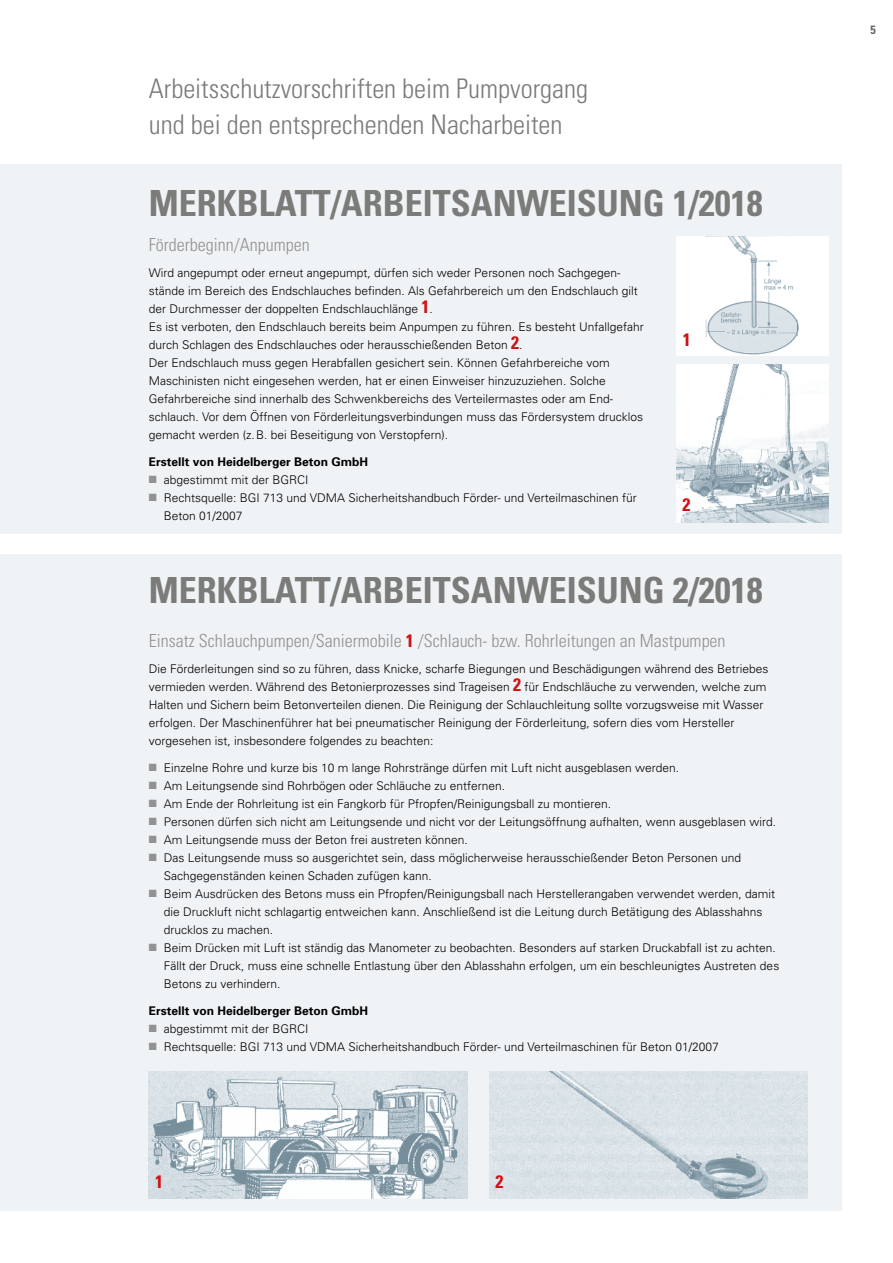
<style>
.page{position:relative;width:893px;height:1263px;background:#fff}
.page>*{position:absolute;margin:0;border:0;box-sizing:border-box;transform-origin:0 0}
.t1{font:700 condensed 36px "Univers";color:#7b7b7a}
.t2{font:300 condensed 27px/36px "Univers";color:#7b7b7a}
.t3{font:300 condensed 18px "Univers";color:#919292}
.t4{font:700 condensed 18px "Univers";color:#cd1316}
.t5{font:300 12px/18px "Univers";color:#000}
.t6{font:700 12px "Univers";color:#000}
.t7{font:700 condensed 12px "Univers";color:#636362}
.s1{font-weight:700;font-stretch:condensed;font-size:18px;color:#cd1316}
.s2{color:#919292}
.s3{font-weight:700;color:#cd1316}
</style>
<div class="page">
<div style="left:0;top:164px;width:841px;height:370px;background:#f0f3f6"></div>
<div style="left:0;top:554px;width:841px;height:657px;background:#f0f3f6"></div>
<div style="left:676px;top:237px;width:152px;height:119px;background:#fff"></div>
<img style="left:706px;top:237px;width:93px;height:118px">
<img style="left:676px;top:364px;width:152px;height:159px">
<img style="left:149px;top:1071px;width:319px;height:128px">
<img style="left:489px;top:1071px;width:319px;height:128px">
<h2 class="t2" style="left:149px;top:70px;width:441px">Arbeitsschutzvorschriften beim Pumpvorgang und bei den entsprechenden Nacharbeiten</h2>
<h1 class="t1" style="left:149px;top:181px;width:615px">MERKBLATT/ARBEITSANWEISUNG 1/2018</h1>
<h3 class="t3" style="left:149px;top:234px;width:162px">Förderbeginn/Anpumpen</h3>
<p class="t5" style="left:149px;top:264px;width:496px">Wird angepumpt oder erneut angepumpt, dürfen sich weder Personen noch Sachgegen&shy;stände im Bereich des Endschlauches befinden. Als Gefahrbereich um den Endschlauch gilt der Durchmesser der doppelten Endschlauchlänge <span class="s1">1</span>.<br>Es ist verboten, den Endschlauch bereits beim Anpumpen zu führen. Es besteht Unfallgefahr durch Schlagen des Endschlauches oder herausschießenden Beton <span class="s1">2</span>.<br>Der Endschlauch muss gegen Herabfallen gesichert sein. Können Gefahrbereiche vom Maschinisten nicht eingesehen werden, hat er einen Einweiser hinzuzuziehen. Solche Gefahrbereiche sind innerhalb des Schwenkbereichs des Verteilermastes oder am End&shy;schlauch. Vor dem Öffnen von Förderleitungsverbindungen muss das Fördersystem drucklos gemacht werden (z.B. bei Beseitigung von Verstopfern).</p>
<p class="t6" style="left:149px;top:454px;width:221px">Erstellt von Heidelberger Beton GmbH</p>
<p class="t5" style="left:149px;top:471px;width:161px"><span class="s2">■</span> abgestimmt mit der BGRCI</p>
<p class="t5" style="left:164px;top:489px;width:475px;text-indent:-15px"><span class="s2">■</span> Rechtsquelle: BGI 713 und VDMA Sicherheitshandbuch Förder- und Verteilmaschinen für<br>Beton 01/2007</p>
<h3 class="t4" style="left:683px;top:328px;width:9px">1</h3>
<h3 class="t4" style="left:683px;top:494px;width:9px">2</h3>
<h1 class="t1" style="left:149px;top:568px;width:615px">MERKBLATT/ARBEITSANWEISUNG 2/2018</h1>
<h3 class="t3" style="left:149px;top:629px;width:578px">Einsatz Schlauchpumpen/Saniermobile <span class="s3">1</span> /Schlauch- bzw. Rohrleitungen an Mastpumpen</h3>
<p class="t5" style="left:149px;top:659px;width:621px">Die Förderleitungen sind so zu führen, dass Knicke, scharfe Biegungen und Beschädigungen während des Betriebes vermieden werden. Während des Betonierprozesses sind Trageisen <span class="s1">2</span> für Endschläuche zu verwenden, welche zum Halten und Sichern beim Betonverteilen dienen. Die Reinigung der Schlauchleitung sollte vorzugsweise mit Wasser erfolgen. Der Maschinenführer hat bei pneumatischer Reinigung der Förderleitung, sofern dies vom Hersteller vorgesehen ist, insbesondere folgendes zu beachten:</p>
<p class="t5" style="left:149px;top:758px;width:532px"><span class="s2">■</span> Einzelne Rohre und kurze bis 10 m lange Rohrstränge dürfen mit Luft nicht ausgeblasen werden.</p>
<p class="t5" style="left:149px;top:776px;width:358px"><span class="s2">■</span> Am Leitungsende sind Rohrbögen oder Schläuche zu entfernen.</p>
<p class="t5" style="left:149px;top:794px;width:464px"><span class="s2">■</span> Am Ende der Rohrleitung ist ein Fangkorb für Pfropfen/Reinigungsball zu montieren.</p>
<p class="t5" style="left:149px;top:812px;width:629px"><span class="s2">■</span> Personen dürfen sich nicht am Leitungsende und nicht vor der Leitungsöffnung aufhalten, wenn ausgeblasen wird.</p>
<p class="t5" style="left:149px;top:830px;width:321px"><span class="s2">■</span> Am Leitungsende muss der Beton frei austreten können.</p>
<p class="t5" style="left:164px;top:848px;width:579px;text-indent:-15px"><span class="s2">■</span> Das Leitungsende muss so ausgerichtet sein, dass möglicherweise herausschießender Beton Personen und<br>Sachgegenständen keinen Schaden zufügen kann.</p>
<p class="t5" style="left:164px;top:884px;width:613px;text-indent:-15px"><span class="s2">■</span> Beim Ausdrücken des Betons muss ein Pfropfen/Reinigungsball nach Herstellerangaben verwendet werden, damit die Druckluft nicht schlagartig entweichen kann. Anschließend ist die Leitung durch Betätigung des Ablasshahns drucklos zu machen.</p>
<p class="t5" style="left:164px;top:938px;width:617px;text-indent:-15px"><span class="s2">■</span> Beim Drücken mit Luft ist ständig das Manometer zu beobachten. Besonders auf starken Druckabfall ist zu achten.<br>Fällt der Druck, muss eine schnelle Entlastung über den Ablasshahn erfolgen, um ein beschleunigtes Austreten des<br>Betons zu verhindern.</p>
<p class="t6" style="left:149px;top:1003px;width:221px">Erstellt von Heidelberger Beton GmbH</p>
<p class="t5" style="left:149px;top:1019px;width:161px"><span class="s2">■</span> abgestimmt mit der BGRCI</p>
<p class="t5" style="left:149px;top:1037px;width:571px"><span class="s2">■</span> Rechtsquelle: BGI 713 und VDMA Sicherheitshandbuch Förder- und Verteilmaschinen für Beton 01/2007</p>
<h3 class="t4" style="left:155px;top:1170px;width:9px">1</h3>
<h3 class="t4" style="left:495px;top:1170px;width:9px">2</h3>
<p class="t7" style="left:871px;top:22px;width:7px">5</p>
</div>
